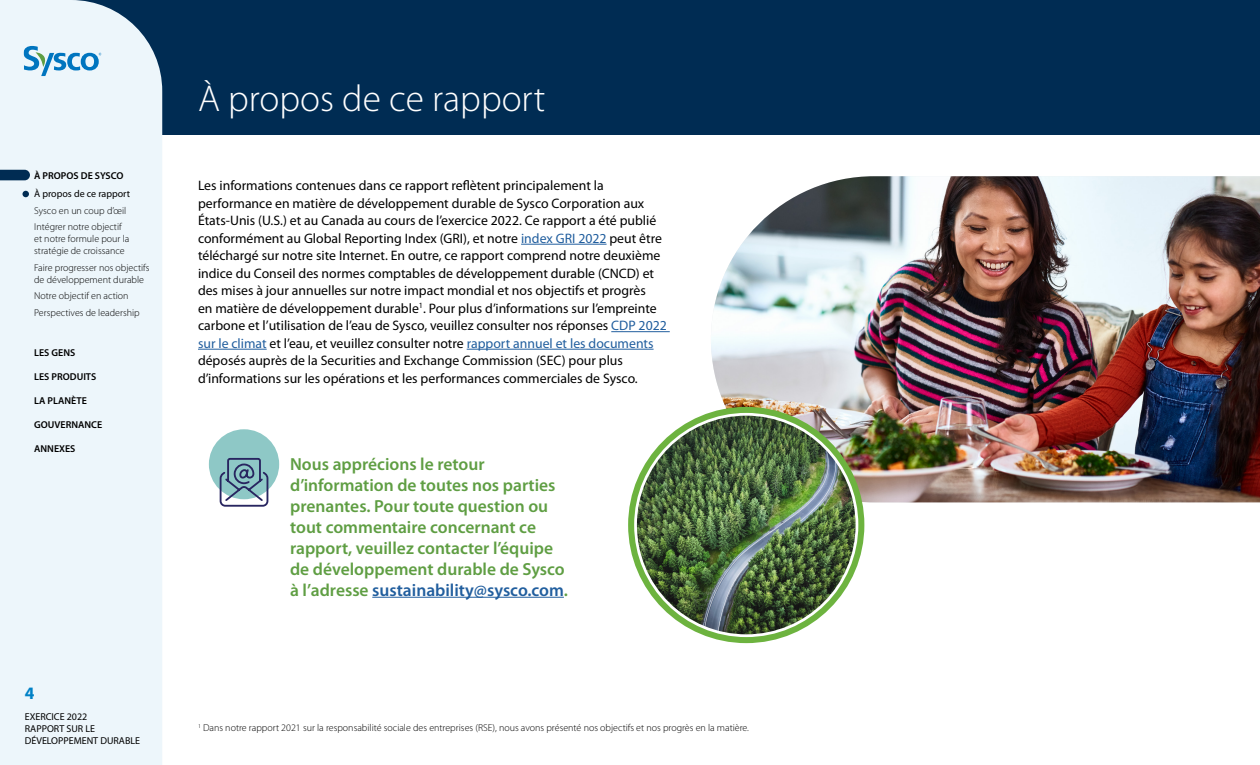
<style>
.page{position:relative;width:1260px;height:765px;background:#fff}
.page>*{position:absolute;margin:0;border:0;box-sizing:border-box;transform-origin:0 0}
.H1_-_Header{font:300 37.5px "Myriad Pro";color:#fff}
.P_-_Body_Copy{font:600 17.5px/21px "Myriad Pro";color:#5f9e43}
.t1{font:700 17.5px "Myriad Pro";color:#0081c6}
.P_-_Body_Copy-2{font:13.75px/17.5px "Myriad Pro";color:#000}
.Footnote{font:300 10px/16.5px "Myriad Pro";color:#000}
.t2{font:10px/12px "Myriad Pro";color:#000}
.t3{font:600 10px "Myriad Pro";color:#000}
.s1{color:#215e9e}
</style>
<div class="page">
<div style="left:0;top:0;width:1260px;height:135px;background:#002c53"></div>
<div style="left:0;top:0;width:162px;height:765px;background:#edf6fb"></div>
<svg style="left:0;top:170px;width:30px;height:10px"></svg>
<div style="left:22px;top:191px;width:7px;height:6px;background:#002c53;border-radius:50%"></div>
<svg style="left:24px;top:44px;width:77px;height:32px;background:#a3cde5"></svg>
<hr style="left:521px;top:244px;width:86px;height:1px;background:#215e9e">
<hr style="left:611px;top:331px;width:59px;height:1px;background:#215e9e">
<hr style="left:198px;top:349px;width:69px;height:1px;background:#215e9e">
<hr style="left:467px;top:349px;width:187px;height:1px;background:#215e9e">
<div style="left:209px;top:429px;width:70px;height:70px;background:#8ec8c6;border-radius:50%"></div>
<svg style="left:219px;top:457px;width:50px;height:50px"></svg>
<hr style="left:372px;top:597px;width:192px;height:1px;background:#215e9e">
<img style="left:711px;top:176px;width:549px;height:326px">
<img style="left:634px;top:413px;width:224px;height:224px;border-radius:112px">
<div style="left:628px;top:407px;width:236px;height:236px;border:6px solid #6db33f;border-radius:50%"></div>
<p class="t3" style="left:34px;top:170px;width:91px">À PROPOS DE SYSCO</p>
<p class="t2" style="left:34px;top:188px;width:97px">À propos de ce rapport</p>
<p class="Footnote" style="left:34px;top:202px;width:94px">Sysco en un coup d’œil<br>Intégrer notre objectif</p>
<p class="Footnote" style="left:34px;top:233px;width:97px;line-height:12px">et notre formule pour la stratégie de croissance</p>
<p class="Footnote" style="left:34px;top:262px;width:117px;line-height:12px">Faire progresser nos objectifs de développement durable</p>
<p class="Footnote" style="left:34px;top:288px;width:107px">Notre objectif en action<br>Perspectives de leadership</p>
<p class="t3" style="left:34px;top:347px;width:43px">LES GENS</p>
<p class="t3" style="left:34px;top:371px;width:64px">LES PRODUITS</p>
<p class="t3" style="left:34px;top:395px;width:54px">LA PLANÈTE</p>
<p class="t3" style="left:34px;top:419px;width:70px">GOUVERNANCE</p>
<p class="t3" style="left:34px;top:443px;width:43px">ANNEXES</p>
<p class="t1" style="left:25px;top:683px;width:11px">4</p>
<p class="t2" style="left:25px;top:711px;width:117px">EXERCICE 2022<br>RAPPORT SUR LE<br>DÉVELOPPEMENT DURABLE</p>
<h1 class="H1_-_Header" style="left:198px;top:77px;width:349px">À propos de ce rapport</h1>
<p class="P_-_Body_Copy-2" style="left:198px;top:177px;width:470px">Les informations contenues dans ce rapport reflètent principalement la performance en matière de développement durable de Sysco Corporation aux États-Unis (U.S.) et au Canada au cours de l’exercice 2022. Ce rapport a été publié conformément au Global Reporting Index (GRI), et notre <span class="s1">index GRI 2022</span> peut être téléchargé sur notre site Internet. En outre, ce rapport comprend notre deuxième indice du Conseil des normes comptables de développement durable (CNCD) et des mises à jour annuelles sur notre impact mondial et nos objectifs et progrès<br>en matière de développement durable<sup>1</sup>. Pour plus d’informations sur l’empreinte carbone et l’utilisation de l’eau de Sysco, veuillez consulter nos réponses <span class="s1">CDP 2022 sur le climat</span> et l’eau, et veuillez consulter notre <span class="s1">rapport annuel et les documents </span>déposés auprès de la Securities and Exchange Commission (SEC) pour plus d’informations sur les opérations et les performances commerciales de Sysco.</p>
<p class="P_-_Body_Copy" style="left:290px;top:453px;width:279px">Nous apprécions le retour d’information de toutes nos parties prenantes. Pour toute question ou tout commentaire concernant ce rapport, veuillez contacter l’équipe de développement durable de Sysco à l’adresse <span class="s1">sustainability@sysco.com</span>.</p>
<p class="Footnote" style="left:198px;top:720px;width:553px"><sup>1</sup> Dans notre rapport 2021 sur la responsabilité sociale des entreprises (RSE), nous avons présenté nos objectifs et nos progrès en la matière.</p>
</div>
